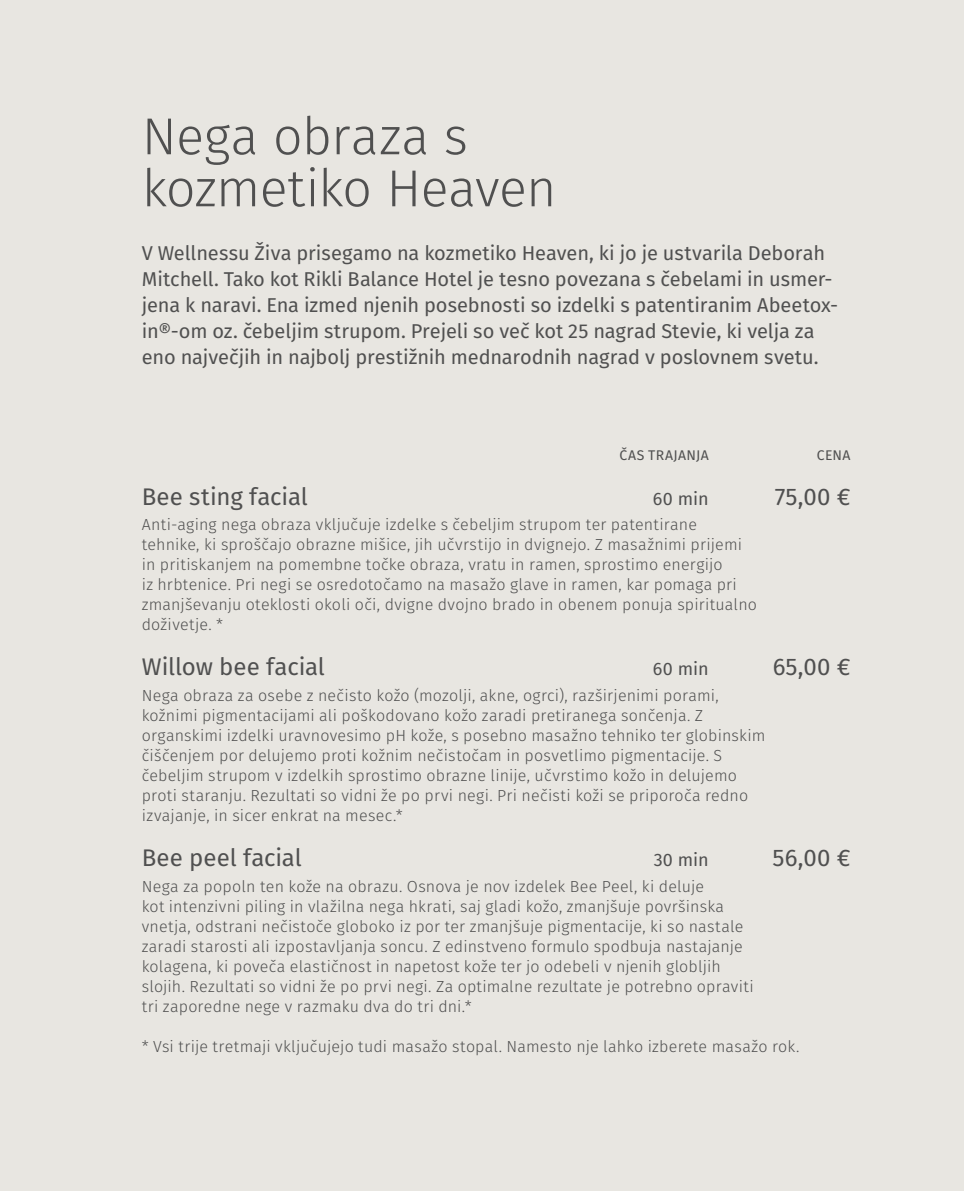
<style>
.page{position:relative;width:964px;height:1191px;background:#e8e6e1}
.page>*{position:absolute;margin:0;border:0;box-sizing:border-box;transform-origin:0 0}
.t1{font:300 52px/52px "Fira Sans";letter-spacing:-.01em;color:#58595b}
.t2{font:24px "Fira Sans";color:#58595b}
.t3{font:20px/26px "Fira Sans";letter-spacing:-.005em;color:#58595b}
.t4{font:18px "Fira Sans";color:#58595b}
.t5{font:300 16px/20px "Fira Sans";letter-spacing:.015em;color:#58595b}
.t6{font:14px "Fira Sans";letter-spacing:.025em;color:#58595b}
</style>
<div class="page">
<h1 class="t1" style="left:142px;top:114px;width:416px">Nega obraza s kozmetiko Heaven</h1>
<p class="t3" style="left:142px;top:242px;width:698px">V Wellnessu Živa prisegamo na kozmetiko Heaven, ki jo je ustvarila Deborah Mitchell. Tako kot Rikli Balance Hotel je tesno povezana s čebelami in usmer&shy;jena k naravi. Ena izmed njenih posebnosti so izdelki s patentiranim Abeetox&shy;in®-om oz. čebeljim strupom. Prejeli so več kot 25 nagrad Stevie, ki velja za eno največjih in najbolj prestižnih mednarodnih nagrad v poslovnem svetu.</p>
<p class="t6" style="left:619px;top:445px;width:91px">ČAS TRAJANJA</p>
<p class="t6" style="left:817px;top:445px;width:35px">CENA</p>
<h2 class="t2" style="left:142px;top:479px;width:168px">Bee sting facial</h2>
<p class="t4" style="left:653px;top:486px;width:57px">60 min</p>
<h2 class="t2" style="left:775px;top:479px;width:77px">75,00 €</h2>
<p class="t5" style="left:142px;top:516px;width:617px">Anti-aging nega obraza vključuje izdelke s čebeljim strupom ter patentirane tehnike, ki sproščajo obrazne mišice, jih učvrstijo in dvignejo. Z masažnimi prijemi in pritiskanjem na pomembne točke obraza, vratu in ramen, sprostimo energijo<br>iz hrbtenice. Pri negi se osredotočamo na masažo glave in ramen, kar pomaga pri zmanjševanju oteklosti okoli oči, dvigne dvojno brado in obenem ponuja spiritualno doživetje. *</p>
<h2 class="t2" style="left:142px;top:650px;width:185px">Willow bee facial</h2>
<p class="t4" style="left:653px;top:656px;width:57px">60 min</p>
<h2 class="t2" style="left:773px;top:650px;width:79px">65,00 €</h2>
<p class="t5" style="left:142px;top:686px;width:625px">Nega obraza za osebe z nečisto kožo (mozolji, akne, ogrci), razširjenimi porami, kožnimi pigmentacijami ali poškodovano kožo zaradi pretiranega sončenja. Z organskimi izdelki uravnovesimo pH kože, s posebno masažno tehniko ter globinskim čiščenjem por delujemo proti kožnim nečistočam in posvetlimo pigmentacije. S čebeljim strupom v izdelkih sprostimo obrazne linije, učvrstimo kožo in delujemo proti staranju. Rezultati so vidni že po prvi negi. Pri nečisti koži se priporoča redno izvajanje, in sicer enkrat na mesec.*</p>
<h2 class="t2" style="left:142px;top:841px;width:161px">Bee peel facial</h2>
<p class="t4" style="left:654px;top:847px;width:57px">30 min</p>
<h2 class="t2" style="left:772px;top:841px;width:79px">56,00 €</h2>
<p class="t5" style="left:142px;top:877px;width:613px">Nega za popoln ten kože na obrazu. Osnova je nov izdelek Bee Peel, ki deluje<br>kot intenzivni piling in vlažilna nega hkrati, saj gladi kožo, zmanjšuje površinska vnetja, odstrani nečistoče globoko iz por ter zmanjšuje pigmentacije, ki so nastale zaradi starosti ali izpostavljanja soncu. Z edinstveno formulo spodbuja nastajanje kolagena, ki poveča elastičnost in napetost kože ter jo odebeli v njenih globljih slojih. Rezultati so vidni že po prvi negi. Za optimalne rezultate je potrebno opraviti tri zaporedne nege v razmaku dva do tri dni.*</p>
<p class="t5" style="left:142px;top:1037px;width:659px">* Vsi trije tretmaji vključujejo tudi masažo stopal. Namesto nje lahko izberete masažo rok.</p>
</div>
